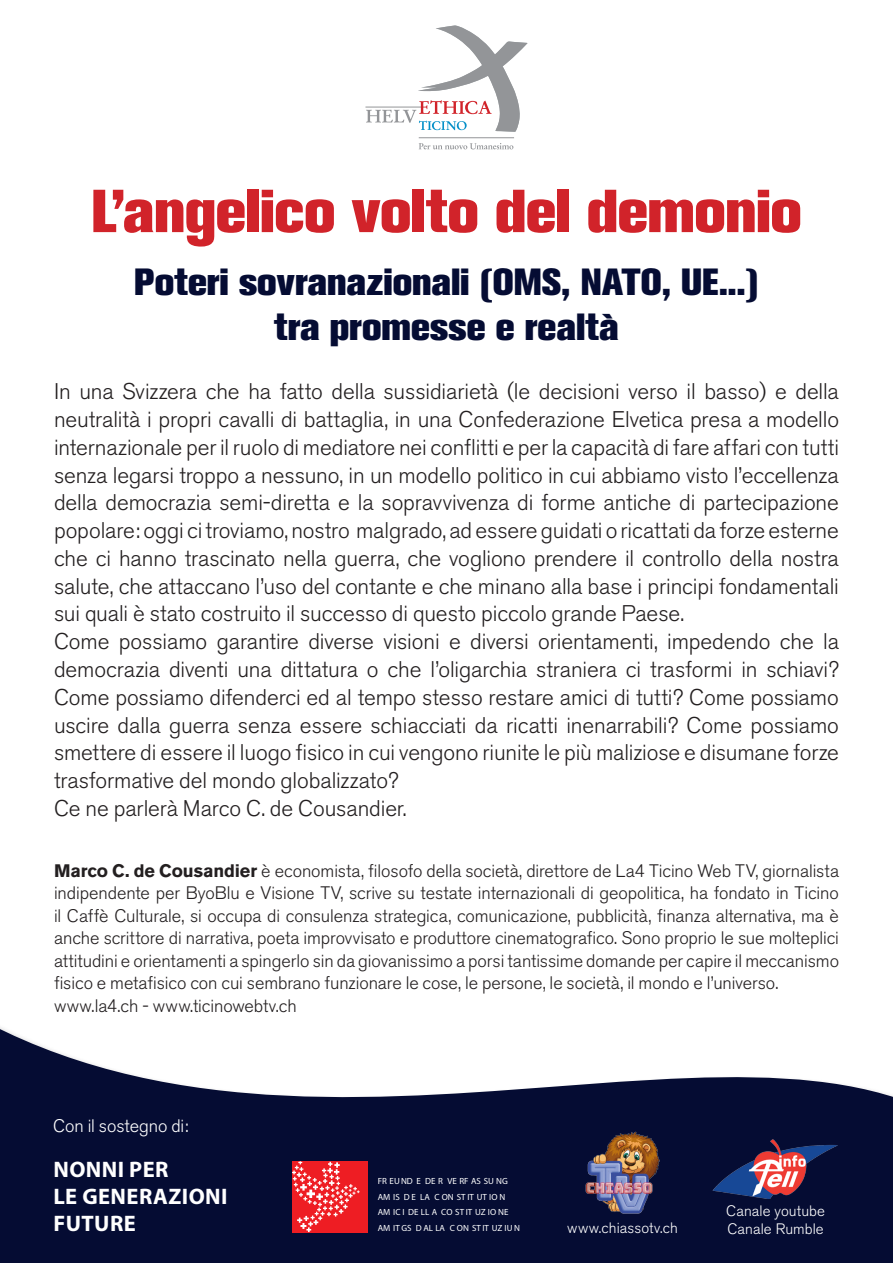
<style>
.page{position:relative;width:893px;height:1263px;background:#fff}
.page>*{position:absolute;margin:0;border:0;box-sizing:border-box;transform-origin:0 0}
.t1{font:800 60px "Akzidenz Grotesk BE";letter-spacing:-.005em;color:#d1232a}
.t2{font:800 37.5px "Akzidenz Grotesk BE";letter-spacing:.005em;color:#050c33}
.testo{font:300 22.5px/27.8px "Akzidenz Grotesk BE";letter-spacing:-.005em;color:#231f20;text-align:justify}
.t3{font:700 22.5px "Myriad Pro";letter-spacing:.02em;color:#fff}
.testo_piccolo{font:300 18px/22.5px "Akzidenz Grotesk BE";letter-spacing:-.005em;color:#231f20;text-align:justify}
.testo_piccolo_bianco{font:300 18px "Akzidenz Grotesk BE";letter-spacing:-.005em;color:#fff}
.t4{font:300 15px "Akzidenz Grotesk BE";letter-spacing:.005em;color:#fff}
.t5{font:9px/15.5px "Myriad Pro";color:#fff}
.s1{font-weight:700}
</style>
<div class="page">
<hr style="left:365px;top:107px;width:58px;height:1px;background:#939598">
<svg style="left:366px;top:25px;width:161px;height:107px"></svg>
<svg style="left:419px;top:143px;width:94px;height:6px"></svg>
<hr style="left:419px;top:137px;width:95px;height:1px;background:#939598">
<svg style="left:0;top:1027px;width:893px;height:236px;fill:#050c33"></svg>
<img style="left:712px;top:1138px;width:127px;height:60px">
<img style="left:585px;top:1130px;width:75px;height:84px">
<div style="left:292px;top:1161px;width:76px;height:71px;background:#ee1d23"></div>
<svg style="left:292px;top:1161px;width:68px;height:71px"></svg>
<p class="t1" style="left:91px;top:176px;width:712px">L’angelico volto del demonio</p>
<p class="t2" style="left:134px;top:260px;width:626px">Poteri sovranazionali (OMS, NATO, UE...)</p>
<p class="t2" style="left:274px;top:305px;width:346px">tra promesse e realtà</p>
<p class="testo" style="left:54px;top:378px;width:787px">In una Svizzera che ha fatto della sussidiarietà (le decisioni verso il basso) e della neutralità i propri cavalli di battaglia, in una Confederazione Elvetica presa a modello internazionale per il ruolo di mediatore nei conflitti e per la capacità di fare affari con tutti senza legarsi troppo a nessuno, in un modello politico in cui abbiamo visto l’eccellenza della democrazia semi-diretta e la sopravvivenza di forme antiche di partecipazione popolare: oggi ci troviamo, nostro malgrado, ad essere guidati o ricattati da forze esterne che ci hanno trascinato nella guerra, che vogliono prendere il controllo della nostra salute, che attaccano l’uso del contante e che minano alla base i principi fondamentali sui quali è stato costruito il successo di questo piccolo grande Paese.</p>
<p class="testo" style="left:54px;top:628px;width:786px">Come possiamo garantire diverse visioni e diversi orientamenti, impedendo che la democrazia diventi una dittatura o che l’oligarchia straniera ci trasformi in schiavi?<br>Come possiamo difenderci ed al tempo stesso restare amici di tutti? Come possiamo uscire dalla guerra senza essere schiacciati da ricatti inenarrabili? Come possiamo smettere di essere il luogo fisico in cui vengono riunite le più maliziose e disumane forze trasformative del mondo globalizzato?</p>
<p class="testo" style="left:54px;top:794px;width:354px">Ce ne parlerà Marco C. de Cousandier.</p>
<p class="testo_piccolo" style="left:54px;top:860px;width:786px"><span class="s1">Marco C. de Cousandier</span> è economista, filosofo della società, direttore de La4 Ticino Web TV, giornalista indipendente per ByoBlu e Visione TV, scrive su testate internazionali di geopolitica, ha fondato in Ticino il Caffè Culturale, si occupa di consulenza strategica, comunicazione, pubblicità, finanza alternativa, ma è anche scrittore di narrativa, poeta improvvisato e produttore cinematografico. Sono proprio le sue molteplici attitudini e orientamenti a spingerlo sin da giovanissimo a porsi tantissime domande per capire il meccanismo fisico e metafisico con cui sembrano funzionare le cose, le persone, le società, il mondo e l’universo.</p>
<p class="testo_piccolo" style="left:54px;top:995px;width:244px">www.la4.ch - www.ticinowebtv.ch</p>
<p class="testo_piccolo_bianco" style="left:53px;top:1115px;width:137px">Con il sostegno di:</p>
<p class="t3" style="left:53px;top:1155px;width:117px">NONNI PER</p>
<p class="t3" style="left:53px;top:1182px;width:176px">LE GENERAZIONI</p>
<p class="t3" style="left:53px;top:1209px;width:84px">FUTURE</p>
<p class="t5" style="left:378px;top:1173px;width:144px">FR EUND E DE R VE RF AS SU NG<br>AM IS D E LA C ON STIT UT IO N<br>AM IC I DE LL A CO ST IT UZ IO NE<br>AM ITGS DAL LA C ON STIT UZ IUN</p>
<p class="t4" style="left:726px;top:1202px;width:100px">Canale youtube</p>
<p class="t4" style="left:567px;top:1219px;width:112px">www.chiassotv.ch</p>
<p class="t4" style="left:727px;top:1220px;width:98px">Canale Rumble</p>
</div>
